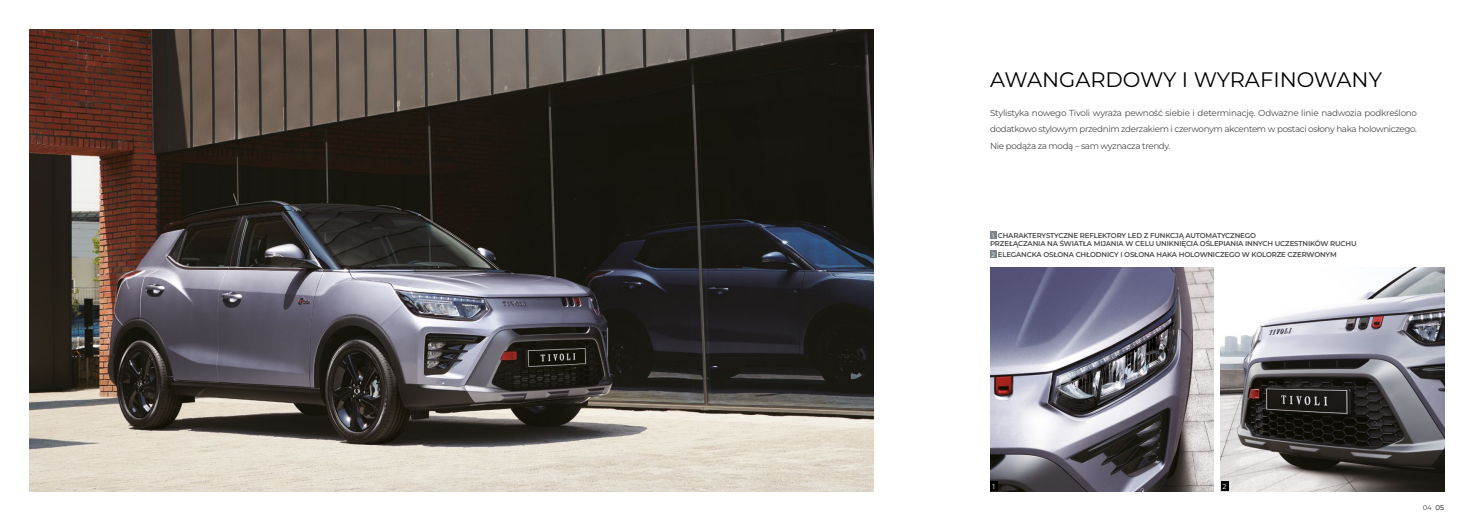
<style>
.page{position:relative;width:1474px;height:521px;background:#fff}
.page>*{position:absolute;margin:0;border:0;box-sizing:border-box;transform-origin:0 0}
.t1{font:21px "Montserrat";color:#000}
.t2{font:8.75px/16.6px "Montserrat";letter-spacing:-.04em;color:#4a4a49;text-align:justify}
.t3{font:600 7px/8.4px "Montserrat";letter-spacing:-.02em;color:#4a4a49}
.t4{font:7px "Montserrat";color:#4a4a49}
.t5{font:7px "Montserrat";color:#fff}
.s1{font-weight:400;font-size:6.12px;color:#fff}
.s2{color:#000}
</style>
<div class="page">
<img style="left:30px;top:30px;width:843px;height:461px">
<img style="left:990px;top:268px;width:223px;height:223px">
<img style="left:1220px;top:268px;width:224px;height:223px">
<div style="left:990px;top:231px;width:6px;height:7px;background:#7b868c"></div>
<div style="left:990px;top:251px;width:6px;height:7px;background:#7b868c"></div>
<div style="left:990px;top:481px;width:7px;height:10px;background:#000"></div>
<svg style="left:1220px;top:481px;width:8px;height:10px"></svg>
<div style="left:1221px;top:481px;width:6px;height:10px;background:#000"></div>
<h1 class="t1" style="left:990px;top:66px;width:393px">AWANGARDOWY I WYRAFINOWANY</h1>
<p class="t2" style="left:990px;top:104px;width:428px">Stylistyka nowego Tivoli wyraża pewność siebie i determinację. Odważne linie nadwozia podkreślono dodatkowo stylowym przednim zderzakiem i czerwonym akcentem w postaci osłony haka holowniczego.<br>Nie podąża za modą – sam wyznacza trendy.</p>
<p class="t3" style="left:990px;top:231px;width:368px"><span class="s1">1</span> CHARAKTERYSTYCZNE REFLEKTORY LED Z FUNKCJĄ AUTOMATYCZNEGO<br>PRZEŁĄCZANIA NA ŚWIATŁA MIJANIA W CELU UNIKNIĘCIA OŚLEPIANIA INNYCH UCZESTNIKÓW RUCHU</p>
<p class="t3" style="left:991px;top:250px;width:347px"><span class="s1">2</span> ELEGANCKA OSŁONA CHŁODNICY I OSŁONA HAKA HOLOWNICZEGO W KOLORZE CZERWONYM</p>
<p class="t5" style="left:992px;top:482px;width:4px">1</p>
<p class="t5" style="left:1222px;top:482px;width:5px">2</p>
<p class="t4" style="left:1422px;top:502px;width:23px">04 <span class="s2">05</span></p>
</div>
